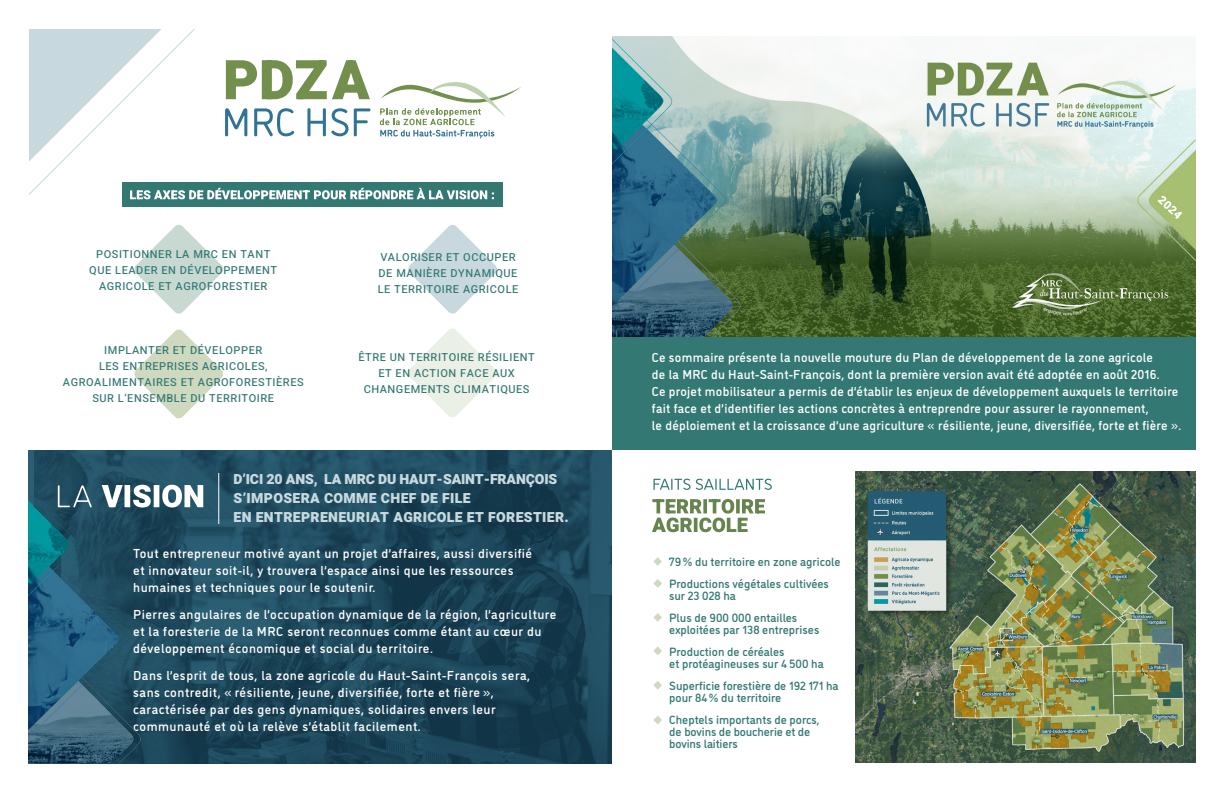
<style>
.page{position:relative;width:1224px;height:792px;background:#fff}
.page>*{position:absolute;margin:0;border:0;box-sizing:border-box;transform-origin:0 0}
.t1{font:14px/19px "Heebo";letter-spacing:.025em;color:#c7d9de}
.t2{font:500 13px/17px "DI Nosaur";letter-spacing:.03em;color:#fff}
.t3{font:500 12px/12px "DI Nosaur";color:#337873}
.T3{font:11px/16px "Heebo";letter-spacing:.05em;color:#337873;text-align:center}
</style>
<div class="page">
<svg style="left:134px;top:371px;width:89px;height:48px"></svg>
<svg style="left:408px;top:371px;width:89px;height:46px"></svg>
<img style="left:612px;top:36px;width:584px;height:301px">
<div style="left:612px;top:337px;width:584px;height:112px;background:#337873"></div>
<img style="left:35px;top:451px;width:577px;height:313px">
<img style="left:856px;top:471px;width:340px;height:292px">
<svg style="left:652px;top:499px;width:113px;height:33px"></svg>
<svg style="left:653px;top:479px;width:119px;height:11px"></svg>
<svg style="left:654px;top:557px;width:8px;height:9px"></svg>
<svg style="left:654px;top:579px;width:8px;height:9px"></svg>
<svg style="left:654px;top:613px;width:8px;height:9px"></svg>
<svg style="left:654px;top:647px;width:8px;height:8px"></svg>
<svg style="left:654px;top:681px;width:8px;height:8px"></svg>
<svg style="left:654px;top:716px;width:8px;height:8px"></svg>
<svg style="left:501px;top:87px;width:20px;height:30px"></svg>
<svg style="left:29px;top:29px;width:472px;height:342px"></svg>
<hr style="left:218px;top:473px;width:1px;height:51px;background:#fff">
<div style="left:123px;top:182px;width:380px;height:24px;background:#337873"></div>
<svg style="left:130px;top:188px;width:364px;height:11px"></svg>
<img style="left:28px;top:451px;width:187px;height:312px">
<p class="T3" style="left:89px;top:246px;width:189px">POSITIONNER LA MRC EN TANT<br>QUE LEADER EN DÉVELOPPEMENT<br>AGRICOLE ET AGROFORESTIER</p>
<p class="T3" style="left:63px;top:343px;width:242px">IMPLANTER ET DÉVELOPPER<br>LES ENTREPRISES AGRICOLES,<br>AGROALIMENTAIRES ET AGROFORESTIÈRES<br>SUR L’ENSEMBLE DU TERRITOIRE</p>
<p class="T3" style="left:378px;top:250px;width:142px;text-align:left">VALORISER ET OCCUPER<br>DE MANIÈRE DYNAMIQUE<br>LE TERRITOIRE AGRICOLE</p>
<p class="T3" style="left:358px;top:349px;width:178px">ÊTRE UN TERRITOIRE RÉSILIENT<br>ET EN ACTION FACE AUX<br>CHANGEMENTS CLIMATIQUES</p>
<p class="t1" style="left:234px;top:470px;width:337px">D’ICI 20 ANS, LA MRC DU HAUT-SAINT-FRANÇOIS<br>S’IMPOSERA COMME CHEF DE FILE<br>EN ENTREPRENEURIAT AGRICOLE ET FORESTIER.</p>
<p class="t2" style="left:133px;top:544px;width:400px">Tout entrepreneur motivé ayant un projet d’affaires, aussi diversifié et innovateur soit-il, y trouvera l’espace ainsi que les ressources humaines et techniques pour le soutenir.</p>
<p class="t2" style="left:133px;top:605px;width:425px">Pierres angulaires de l’occupation dynamique de la région, l’agriculture et la foresterie de la MRC seront reconnues comme étant au cœur du développement économique et social du territoire.</p>
<p class="t2" style="left:133px;top:666px;width:398px">Dans l’esprit de tous, la zone agricole du Haut-Saint-François sera, sans contredit, « résiliente, jeune, diversifiée, forte et fière », caractérisée par des gens dynamiques, solidaires envers leur communauté et où la relève s’établit facilement.</p>
<p class="t2" style="left:652px;top:348px;width:531px">Ce sommaire présente la nouvelle mouture du Plan de développement de la zone agricole<br>de la MRC du Haut-Saint-François, dont la première version avait été adoptée en août 2016.<br>Ce projet mobilisateur a permis de d’établir les enjeux de développement auxquels le territoire fait face et d’identifier les actions concrètes à entreprendre pour assurer le rayonnement,<br>le déploiement et la croissance d’une agriculture « résiliente, jeune, diversifiée, forte et fière ».</p>
<p class="t3" style="left:669px;top:555px;width:173px">79% du territoire en zone agricole</p>
<p class="t3" style="left:669px;top:577px;width:161px">Productions végétales cultivées sur 23 028 ha</p>
<p class="t3" style="left:669px;top:611px;width:152px">Plus de 900 000 entailles exploitées par 138 entreprises</p>
<p class="t3" style="left:669px;top:645px;width:156px">Production de céréales<br>et protéagineuses sur 4 500 ha</p>
<p class="t3" style="left:669px;top:679px;width:171px">Superficie forestière de 192 171 ha pour 84% du territoire</p>
<p class="t3" style="left:669px;top:713px;width:152px">Cheptels importants de porcs, de bovins de boucherie et de bovins laitiers</p>
</div>
